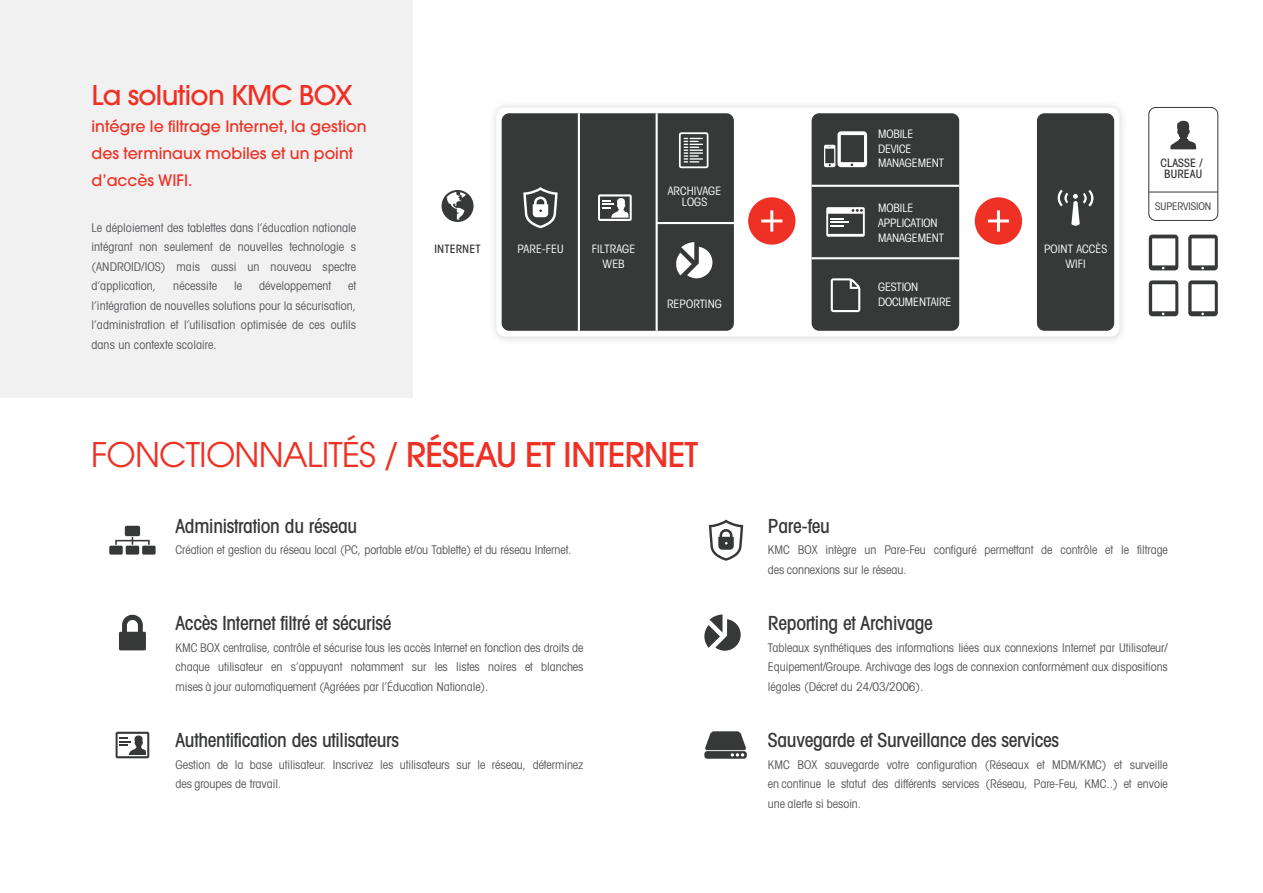
<style>
.page{position:relative;width:1263px;height:893px;background:#fff}
.page>*{position:absolute;margin:0;border:0;box-sizing:border-box;transform-origin:0 0}
.t1{font:33.75px "Avant Garde";letter-spacing:-.025em;color:#ee3124}
.t2{font:500 27px "Avant Garde";letter-spacing:-.025em;color:#ee3124}
.t3{font:500 condensed 19.5px "Avant Garde";letter-spacing:-.015em;color:#373838}
.t4{font:500 15.75px/27px "Avant Garde";color:#ee3124}
.t5{font:condensed 12px/19.5px "Avant Garde";letter-spacing:-.005em;color:#58595b;text-align:justify}
.t6{font:condensed 11.55px/14.9px "Avant Garde";letter-spacing:-.005em;color:#fff;text-align:center}
.t7{font:500 condensed 11.55px/11.1px "Avant Garde";letter-spacing:.01em;color:#373838;text-align:center}
.t8{font:condensed 10.5px "Avant Garde";color:#373838}
.s1{font-weight:500}
</style>
<div class="page">
<div style="left:0;top:0;width:412px;height:398px;background:#f1f1f2"></div>
<div style="left:812px;top:113px;width:147px;height:218px;background:#373838;border-radius:7px"></div>
<div style="left:502px;top:113px;width:232px;height:218px;background:#373838;border-radius:7px"></div>
<div style="left:1037px;top:113px;width:77px;height:218px;background:#373838;border-radius:7px"></div>
<svg style="left:826px;top:207px;width:39px;height:30px"></svg>
<svg style="left:824px;top:131px;width:43px;height:36px"></svg>
<svg style="left:598px;top:194px;width:34px;height:27px"></svg>
<svg style="left:116px;top:732px;width:33px;height:26px"></svg>
<svg style="left:523px;top:187px;width:35px;height:41px"></svg>
<svg style="left:709px;top:520px;width:34px;height:41px"></svg>
<svg style="left:442px;top:190px;width:31px;height:32px"></svg>
<svg style="left:679px;top:132px;width:29px;height:36px"></svg>
<svg style="left:676px;top:242px;width:36px;height:36px"></svg>
<svg style="left:704px;top:614px;width:37px;height:37px"></svg>
<svg style="left:831px;top:278px;width:29px;height:34px"></svg>
<svg style="left:1057px;top:190px;width:36px;height:36px"></svg>
<svg style="left:1170px;top:120px;width:26px;height:29px"></svg>
<hr style="left:656px;top:113px;width:2px;height:218px;background:#fff">
<hr style="left:812px;top:257px;width:147px;height:2px;background:#fff">
<hr style="left:812px;top:185px;width:147px;height:2px;background:#fff">
<hr style="left:656px;top:222px;width:78px;height:2px;background:#fff">
<hr style="left:578px;top:113px;width:2px;height:218px;background:#fff">
<div style="left:748px;top:197px;width:47px;height:48px;background:#ee3124;border-radius:50%"></div>
<hr style="left:770px;top:210px;width:3px;height:22px;background:#fff">
<hr style="left:761px;top:219px;width:21px;height:3px;background:#fff">
<div style="left:975px;top:197px;width:47px;height:48px;background:#ee3124;border-radius:50%"></div>
<hr style="left:997px;top:210px;width:3px;height:22px;background:#fff">
<hr style="left:988px;top:219px;width:21px;height:3px;background:#fff">
<div style="left:1148px;top:107px;width:70px;height:114px;border:1px solid #373838;border-radius:7px"></div>
<hr style="left:1149px;top:192px;width:69px;height:1px;background:#373838">
<svg style="left:1149px;top:235px;width:29px;height:35px"></svg>
<svg style="left:1188px;top:235px;width:30px;height:35px"></svg>
<svg style="left:1149px;top:280px;width:29px;height:36px"></svg>
<svg style="left:1188px;top:280px;width:30px;height:36px"></svg>
<svg style="left:119px;top:615px;width:27px;height:35px"></svg>
<div style="left:109px;top:546px;width:14px;height:9px;background:#373838;border-radius:2px"></div>
<div style="left:126px;top:546px;width:13px;height:9px;background:#373838;border-radius:2px"></div>
<div style="left:142px;top:546px;width:14px;height:9px;background:#373838;border-radius:2px"></div>
<div style="left:125px;top:526px;width:15px;height:10px;background:#373838;border-radius:2px"></div>
<svg style="left:115px;top:537px;width:35px;height:8px"></svg>
<svg style="left:704px;top:731px;width:43px;height:28px"></svg>
<h2 class="t2" style="left:92px;top:79px;width:263px">La solution KMC BOX</h2>
<h3 class="t4" style="left:92px;top:113px;width:277px">intégre le filtrage Internet, la gestion des terminaux mobiles et un point d’accès WIFI.</h3>
<p class="t5" style="left:92px;top:218px;width:266px">Le déploiement des tablettes dans l’éducation nationale intégrant non seulement de nouvelles technologie s (ANDROID/IOS) mais aussi un nouveau spectre d’application,</p>
<p class="t5" style="left:173px;top:276px;width:45px">nécessite</p>
<p class="t5" style="left:234px;top:276px;width:10px">le</p>
<p class="t5" style="left:259px;top:276px;width:74px">développement</p>
<p class="t5" style="left:92px;top:276px;width:266px;text-indent:257px">et l’intégration de nouvelles solutions pour la sécurisation, l’administration et l’utilisation optimisée de ces outils dans un contexte scolaire.</p>
<p class="t7" style="left:435px;top:243px;width:47px">INTERNET</p>
<p class="t6" style="left:517px;top:241px;width:48px">PARE-FEU</p>
<p class="t6" style="left:592px;top:241px;width:45px">FILTRAGE<br>WEB</p>
<p class="t6" style="left:668px;top:185px;width:55px;line-height:11.1px">ARCHIVAGE<br>LOGS</p>
<p class="t6" style="left:667px;top:296px;width:56px">REPORTING</p>
<h1 class="t1" style="left:91px;top:435px;width:609px">FONCTIONNALITÉS / <span class="s1">RÉSEAU ET INTERNET</span></h1>
<h3 class="t3" style="left:175px;top:514px;width:183px">Administration du réseau</h3>
<p class="t5" style="left:176px;top:540px;width:398px">Création et gestion du réseau local (PC, portable et/ou Tablette) et du réseau Internet.</p>
<h3 class="t3" style="left:175px;top:611px;width:217px">Accès Internet filtré et sécurisé</h3>
<p class="t5" style="left:176px;top:637px;width:410px">KMC BOX centralise, contrôle et sécurise tous les accès Internet en fonction des droits de chaque utilisateur en s’appuyant notamment sur les listes noires et blanches mises à jour automatiquement (Agréées par l’Éducation Nationale).</p>
<h3 class="t3" style="left:175px;top:728px;width:225px">Authentification des utilisateurs</h3>
<p class="t5" style="left:176px;top:754px;width:409px">Gestion de la base utilisateur. Inscrivez les utilisateurs sur le réseau, déterminez des groupes de travail.</p>
<p class="t6" style="left:878px;top:126px;width:67px;text-align:left">MOBILE<br>DEVICE<br>MANAGEMENT</p>
<p class="t6" style="left:878px;top:200px;width:67px;text-align:left">MOBILE<br>APPLICATION<br>MANAGEMENT</p>
<p class="t6" style="left:878px;top:280px;width:75px;text-align:left">GESTION<br>DOCUMENTAIRE</p>
<h3 class="t3" style="left:768px;top:514px;width:63px">Pare-feu</h3>
<p class="t6" style="left:1044px;top:241px;width:65px">POINT ACCÈS<br>WIFI</p>
<p class="t7" style="left:1160px;top:157px;width:44px">CLASSE /<br>BUREAU</p>
<p class="t8" style="left:1155px;top:199px;width:58px">SUPERVISION</p>
<p class="t5" style="left:768px;top:540px;width:401px">KMC BOX intègre un Pare-Feu configuré permettant de contrôle et le filtrage des connexions sur le réseau.</p>
<h3 class="t3" style="left:768px;top:611px;width:166px">Reporting et Archivage</h3>
<p class="t5" style="left:768px;top:637px;width:401px">Tableaux synthétiques des informations liées aux connexions Internet par Utilisateur/ Equipement/Groupe. Archivage des logs de connexion conformément aux dispositions légales (Décret du 24/03/2006).</p>
<h3 class="t3" style="left:768px;top:728px;width:293px">Sauvegarde et Surveillance des services</h3>
<p class="t5" style="left:768px;top:754px;width:401px">KMC BOX sauvegarde votre configuration (Réseaux et MDM/KMC) et surveille en continue le statut des différents services (Réseau, Pare-Feu, KMC..) et envoie une alerte si besoin.</p>
</div>
